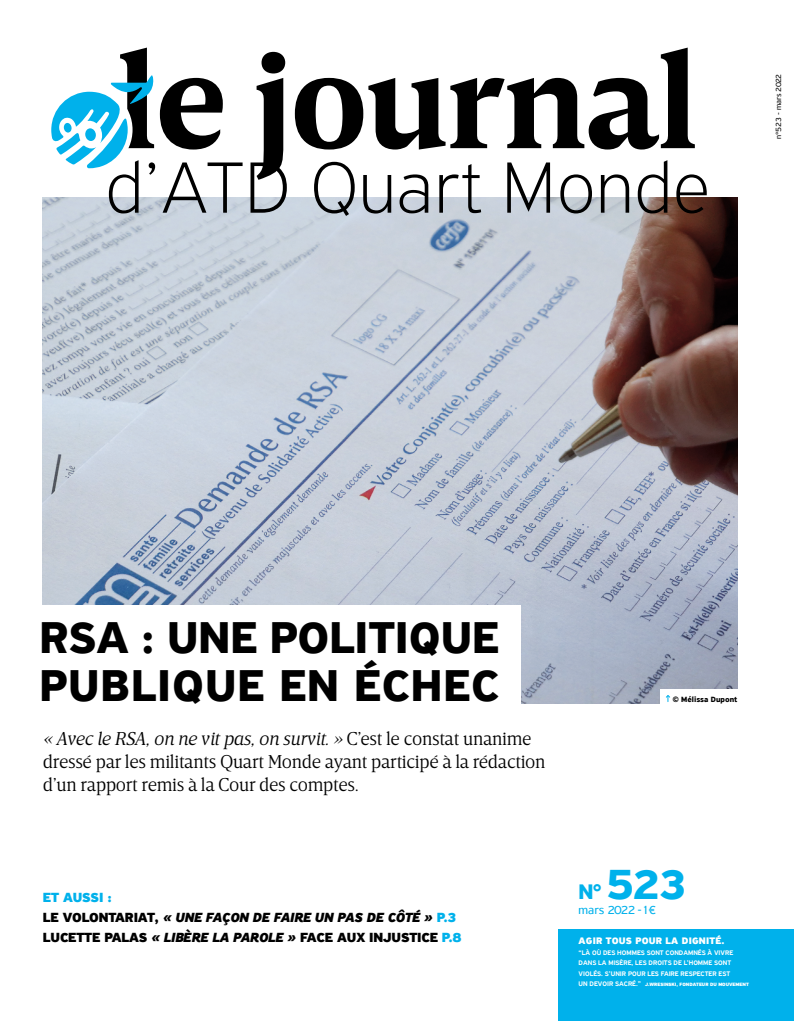
<style>
.page{position:relative;width:794px;height:1021px;background:#fff}
.page>*{position:absolute;margin:0;border:0;box-sizing:border-box;transform-origin:0 0}
.t1{font:700 47px/48px "PF Highway Sans Pro";letter-spacing:.01em;color:#000}
.t2{font:700 44.4px "PF Highway Sans Pro";color:#00b1eb}
.t3{font:300 19px/23px "Breve Text";letter-spacing:-.02em;color:#000}
.t4{font:italic 900 14px/20px "PF Highway Sans Pro";letter-spacing:-.01em;color:#000}
.t5{font:12.5px "PF Highway Sans Pro";letter-spacing:-.035em;color:#00b1eb}
.t6{font:900 10px "PF Highway Sans Pro";letter-spacing:.02em;color:#fff}
.t7{font:8px "PF Highway Sans Pro";color:#000}
.t8{font:700 8px "PF Highway Sans Pro";color:#000}
.t9{font:500 7px/10.6px "PF Highway Sans Pro";color:#fff}
.t10{font:900 5px "PF Highway Sans Pro";color:#fff}
.s1{font-style:italic}
.s2{font-style:normal;color:#00b1eb}
.s3{font-style:normal}
.s4{font-size:22.2px}
.s5{font-weight:500;font-size:7px}
</style>
<div class="page">
<img style="left:43px;top:197px;width:694px;height:506px">
<svg style="left:295px;top:48px;width:400px;height:101px"></svg>
<svg style="left:250px;top:52px;width:37px;height:161px"></svg>
<svg style="left:314px;top:162px;width:41px;height:54px"></svg>
<svg style="left:363px;top:175px;width:28px;height:38px"></svg>
<svg style="left:399px;top:174px;width:29px;height:39px"></svg>
<svg style="left:439px;top:164px;width:42px;height:49px"></svg>
<svg style="left:507px;top:162px;width:43px;height:51px"></svg>
<svg style="left:560px;top:174px;width:32px;height:39px"></svg>
<svg style="left:601px;top:174px;width:28px;height:39px"></svg>
<svg style="left:638px;top:160px;width:29px;height:53px"></svg>
<svg style="left:676px;top:174px;width:30px;height:39px"></svg>
<svg style="left:51px;top:48px;width:191px;height:165px"></svg>
<div style="left:64px;top:123px;width:8px;height:10px;background:#00b1eb;border-radius:50%"></div>
<div style="left:558px;top:929px;width:236px;height:91px;background:#00b1eb"></div>
<div style="left:36px;top:604px;width:484px;height:117px;background:#fff"></div>
<div style="left:660px;top:689px;width:88px;height:20px;background:#fff"></div>
<svg style="left:666px;top:695px;width:5px;height:6px"></svg>
<p class="t7" style="left:774px;top:139px;width:67px;rotate:-90deg">n°523 - mars 2022</p>
<h1 class="t1" style="left:39px;top:615px;width:461px">RSA : UNE POLITIQUE<br>PUBLIQUE EN ÉCHEC</h1>
<p class="t3" style="left:43px;top:726px;width:504px"><span class="s1">« Avec le RSA, on ne vit pas, on survit. »</span> C’est le constat unanime dressé par les militants Quart Monde ayant participé à la rédaction d’un rapport remis à la Cour des comptes.</p>
<p class="t4" style="left:43px;top:887px;width:420px"><span class="s2">ET AUSSI :<br></span><span class="s3">LE VOLONTARIAT,</span> « UNE FAÇON DE FAIRE UN PAS DE CÔTÉ » <span class="s2">P.3<br></span><span class="s3">LUCETTE PALAS</span> « LIBÈRE LA PAROLE » <span class="s3">FACE AUX INJUSTICE</span> <span class="s2">P.8</span></p>
<p class="t8" style="left:672px;top:694px;width:67px">© Mélissa Dupont</p>
<h2 class="t2" style="left:578px;top:858px;width:111px"><span class="s4">N°</span> 523</h2>
<p class="t5" style="left:578px;top:902px;width:79px">mars 2022 -1€</p>
<p class="t6" style="left:578px;top:934px;width:147px">AGIR TOUS POUR LA DIGNITÉ.</p>
<p class="t9" style="left:578px;top:947px;width:156px">“LÀ OÙ DES HOMMES SONT CONDAMNÉS À VIVRE<br>DANS LA MISÈRE, LES DROITS DE L’HOMME SONT<br>VIOLÉS. S’UNIR POUR LES FAIRE RESPECTER EST</p>
<p class="t10" style="left:578px;top:981px;width:172px"><span class="s5">UN DEVOIR SACRÉ.”</span> J.WRESINSKI, FONDATEUR DU MOUVEMENT</p>
</div>
